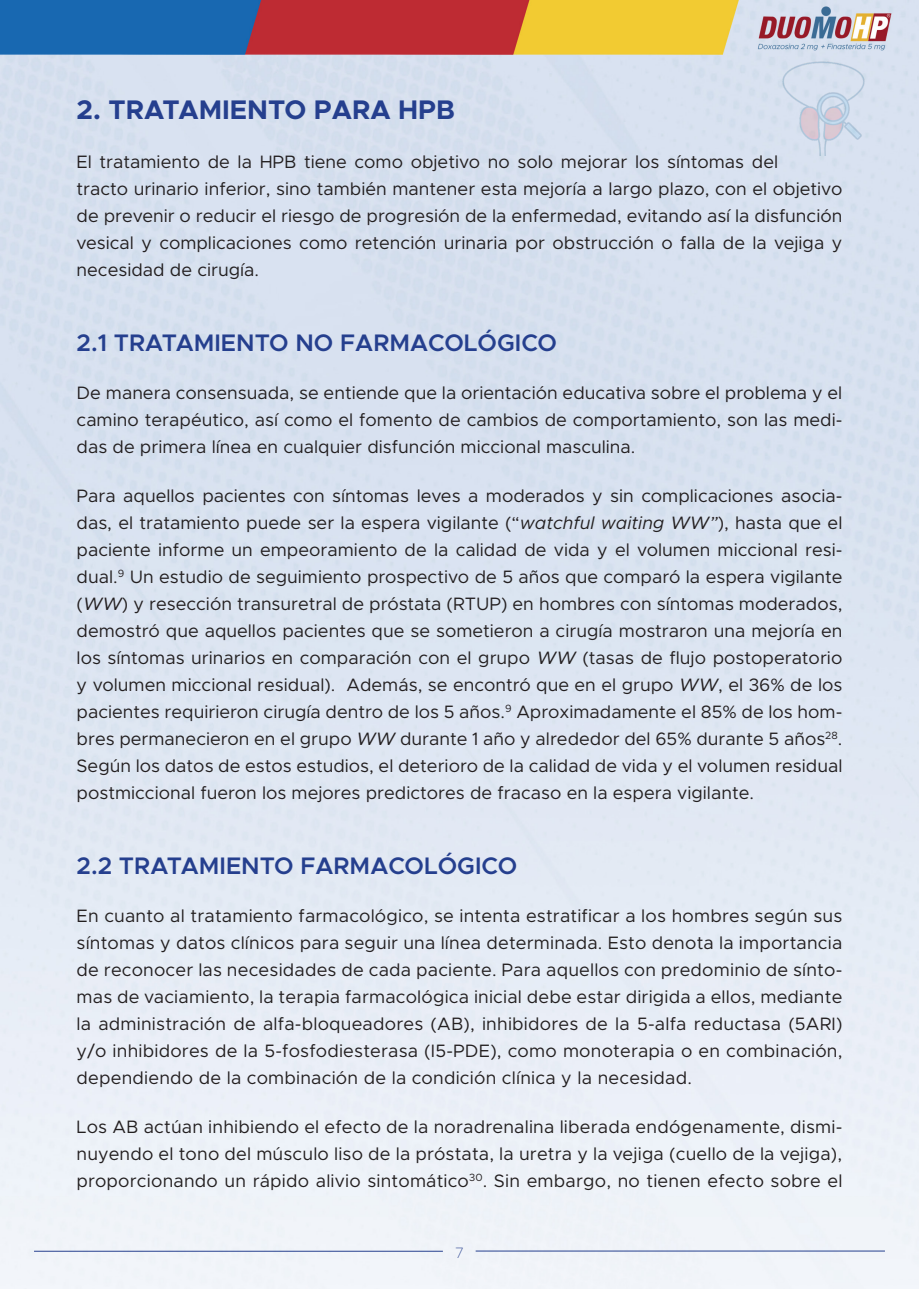
<style>
.page{position:relative;width:919px;height:1289px;background:#fff}
.page>*{position:absolute;margin:0;border:0;box-sizing:border-box;transform-origin:0 0}
.Titulos{font:700 27px "Metropolis";color:#253f8e}
.Sub_Titulo{font:600 24px "Metropolis";color:#253f8e}
.t1{font:18px/27px "Metropolis";color:#231f20;text-align:justify}
.t2{font:100 15px "Metropolis";color:#253f8e}
.s1{font-style:italic}
</style>
<div class="page">
<img style="left:0;top:0;width:918px;height:1288px">
<hr style="left:34px;top:1250px;width:409px;height:1px;background:#253f8e">
<hr style="left:475px;top:1250px;width:409px;height:1px;background:#253f8e">
<img style="left:778px;top:51px;width:90px;height:104px">
<p class="Titulos" style="left:77px;top:93px;width:380px">2. TRATAMIENTO PARA HPB</p>
<p class="t1" style="left:77px;top:148px;width:767px;text-align:left">El tratamiento de la HPB tiene como objetivo no solo mejorar los síntomas del<br>tracto urinario inferior, sino también mantener esta mejoría a largo plazo, con el objetivo de prevenir o reducir el riesgo de progresión de la enfermedad, evitando así la disfunción vesical y complicaciones como retención urinaria por obstrucción o falla de la vejiga y necesidad de cirugía.</p>
<p class="Sub_Titulo" style="left:77px;top:327px;width:482px">2.1 TRATAMIENTO NO FARMACOLÓGICO</p>
<p class="t1" style="left:77px;top:379px;width:767px">De manera consensuada, se entiende que la orientación educativa sobre el problema y el camino terapéutico, así como el fomento de cambios de comportamiento, son las medi&shy;das de primera línea en cualquier disfunción miccional masculina.</p>
<p class="t1" style="left:77px;top:482px;width:767px">Para aquellos pacientes con síntomas leves a moderados y sin complicaciones asocia&shy;das, el tratamiento puede ser la espera vigilante (“<span class="s1">watchful waiting WW”</span>), hasta que el paciente informe un empeoramiento de la calidad de vida y el volumen miccional resi&shy;dual.<sup>9</sup> Un estudio de seguimiento prospectivo de 5 años que comparó la espera vigilante (<span class="s1">WW</span>) y resección transuretral de próstata (RTUP) en hombres con síntomas moderados, demostró que aquellos pacientes que se sometieron a cirugía mostraron una mejoría en los síntomas urinarios en comparación con el grupo <span class="s1">WW</span> (tasas de flujo postoperatorio y volumen miccional residual). Además, se encontró que en el grupo <span class="s1">WW</span>, el 36% de los pacientes requirieron cirugía dentro de los 5 años.<sup>9</sup> Aproximadamente el 85% de los hom&shy;bres permanecieron en el grupo <span class="s1">WW</span> durante 1 año y alrededor del 65% durante 5 años<sup>28</sup>.<br>Según los datos de estos estudios, el deterioro de la calidad de vida y el volumen residual postmiccional fueron los mejores predictores de fracaso en la espera vigilante.</p>
<p class="Sub_Titulo" style="left:77px;top:850px;width:442px">2.2 TRATAMIENTO FARMACOLÓGICO</p>
<p class="t1" style="left:77px;top:902px;width:767px">En cuanto al tratamiento farmacológico, se intenta estratificar a los hombres según sus síntomas y datos clínicos para seguir una línea determinada. Esto denota la importancia de reconocer las necesidades de cada paciente. Para aquellos con predominio de sínto&shy;mas de vaciamiento, la terapia farmacológica inicial debe estar dirigida a ellos, mediante la administración de alfa-bloqueadores (AB), inhibidores de la 5-alfa reductasa (5ARI) y/o inhibidores de la 5-fosfodiesterasa (I5-PDE), como monoterapia o en combinación, dependiendo de la combinación de la condición clínica y la necesidad.</p>
<p class="t1" style="left:77px;top:1112px;width:767px">Los AB actúan inhibiendo el efecto de la noradrenalina liberada endógenamente, dismi&shy;nuyendo el tono del músculo liso de la próstata, la uretra y la vejiga (cuello de la vejiga), proporcionando un rápido alivio sintomático<sup>30</sup>. Sin embargo, no tienen efecto sobre el</p>
<p class="t2" style="left:455px;top:1243px;width:10px">7</p>
</div>
